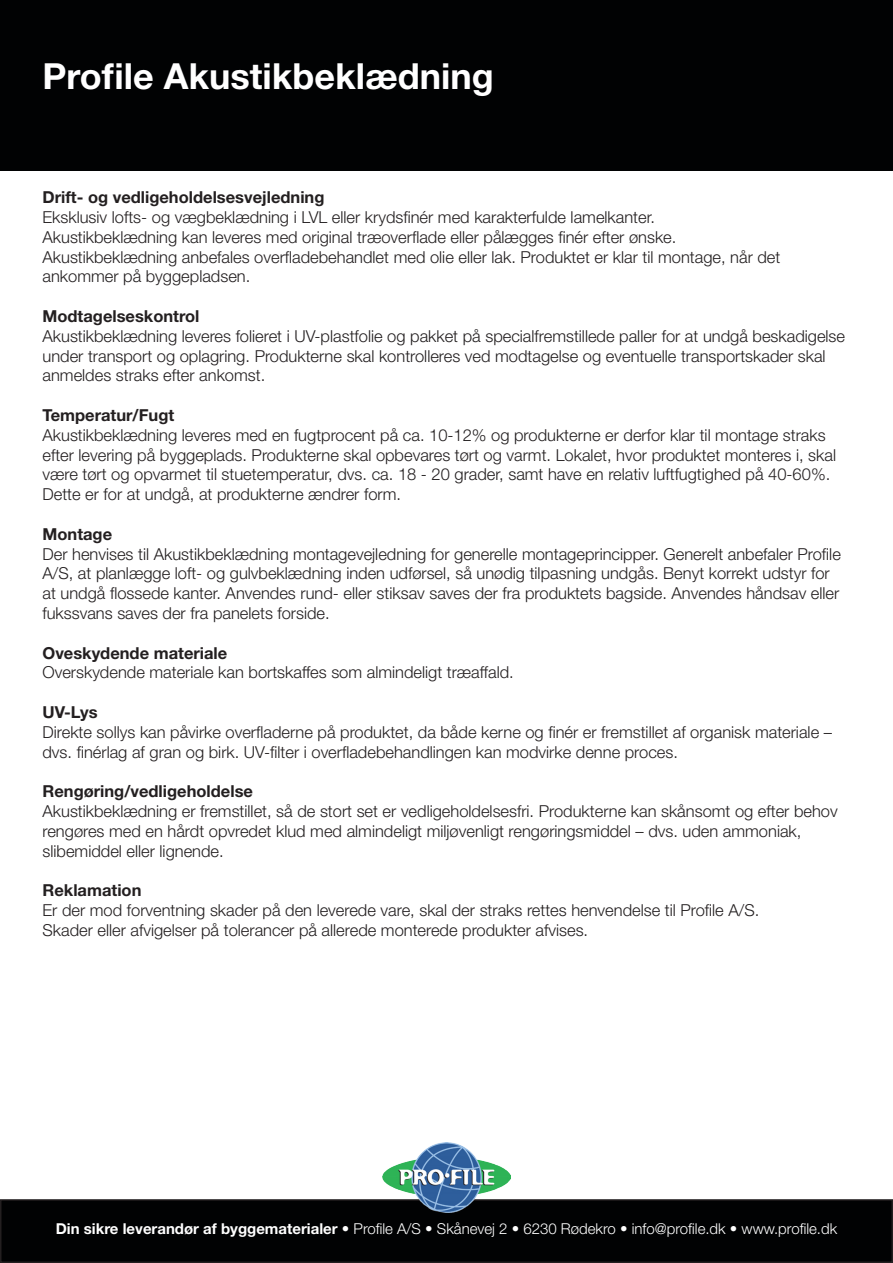
<style>
.page{position:relative;width:893px;height:1263px;background:#fff}
.page>*{position:absolute;margin:0;border:0;box-sizing:border-box;transform-origin:0 0}
.t1{font:700 36px "Helvetica Neue LT Std";color:#fff}
.t2{font:300 16.5px/19.8px "Helvetica Neue LT Std";color:#231f20}
.t3{font:700 16.5px "Helvetica Neue LT Std";color:#231f20}
.t4{font:300 15px "Helvetica Neue LT Std";color:#fff}
.s1{font-weight:700}
</style>
<div class="page">
<div style="left:0;top:0;width:893px;height:170px;background:#010203"></div>
<div style="left:1px;top:1200px;width:891px;height:62px;background:#010203"></div>
<div style="left:0;top:1199px;width:893px;height:64px;border:2px solid #231f20"></div>
<img style="left:383px;top:1143px;width:127px;height:69px">
<p class="t1" style="left:43px;top:54px;width:453px">Profile Akustikbeklædning</p>
<p class="t3" style="left:43px;top:187px;width:283px">Drift- og vedligeholdelsesvejledning</p>
<p class="t2" style="left:43px;top:207px;width:739px">Eksklusiv lofts- og vægbeklædning i LVL eller krydsfinér med karakterfulde lamelkanter.<br>Akustikbeklædning kan leveres med original træoverflade eller pålægges finér efter ønske.<br>Akustikbeklædning anbefales overfladebehandlet med olie eller lak. Produktet er klar til montage, når det ankommer på byggepladsen.</p>
<p class="t3" style="left:43px;top:306px;width:159px">Modtagelseskontrol</p>
<p class="t2" style="left:43px;top:326px;width:804px">Akustikbeklædning leveres folieret i UV-plastfolie og pakket på specialfremstillede paller for at undgå beskadigelse under transport og oplagring. Produkterne skal kontrolleres ved modtagelse og eventuelle transportskader skal anmeldes straks efter ankomst.</p>
<p class="t3" style="left:43px;top:405px;width:133px">Temperatur/Fugt</p>
<p class="t2" style="left:43px;top:425px;width:795px">Akustikbeklædning leveres med en fugtprocent på ca. 10-12% og produkterne er derfor klar til montage straks efter levering på byggeplads. Produkterne skal opbevares tørt og varmt. Lokalet, hvor produktet monteres i, skal være tørt og opvarmet til stuetemperatur, dvs. ca. 18 - 20 grader, samt have en relativ luftfugtighed på 40-60%.<br>Dette er for at undgå, at produkterne ændrer form.</p>
<p class="t3" style="left:43px;top:524px;width:71px">Montage</p>
<p class="t2" style="left:43px;top:543px;width:800px">Der henvises til Akustikbeklædning montagevejledning for generelle montageprincipper. Generelt anbefaler Profile A/S, at planlægge loft- og gulvbeklædning inden udførsel, så unødig tilpasning undgås. Benyt korrekt udstyr for at undgå flossede kanter. Anvendes rund- eller stiksav saves der fra produktets bagside. Anvendes håndsav eller fukssvans saves der fra panelets forside.</p>
<p class="t3" style="left:43px;top:642px;width:186px">Oveskydende materiale</p>
<p class="t2" style="left:43px;top:662px;width:473px">Overskydende materiale kan bortskaffes som almindeligt træaffald.</p>
<p class="t3" style="left:43px;top:702px;width:57px">UV-Lys</p>
<p class="t2" style="left:43px;top:722px;width:791px">Direkte sollys kan påvirke overfladerne på produktet, da både kerne og finér er fremstillet af organisk materiale – dvs. finérlag af gran og birk. UV-filter i overfladebehandlingen kan modvirke denne proces.</p>
<p class="t3" style="left:43px;top:781px;width:212px">Rengøring/vedligeholdelse</p>
<p class="t2" style="left:43px;top:801px;width:797px">Akustikbeklædning er fremstillet, så de stort set er vedligeholdelsesfri. Produkterne kan skånsomt og efter behov rengøres med en hårdt opvredet klud med almindeligt miljøvenligt rengøringsmiddel – dvs. uden ammoniak, slibemiddel eller lignende.</p>
<p class="t3" style="left:43px;top:880px;width:100px">Reklamation</p>
<p class="t2" style="left:43px;top:900px;width:718px">Er der mod forventning skader på den leverede vare, skal der straks rettes henvendelse til Profile A/S.<br>Skader eller afvigelser på tolerancer på allerede monterede produkter afvises.</p>
<p class="t4" style="left:56px;top:1220px;width:783px"><span class="s1">Din sikre leverandør af byggematerialer •</span> Profile A/S • Skånevej 2 • 6230 Rødekro • info@profile.dk • www.profile.dk</p>
</div>
